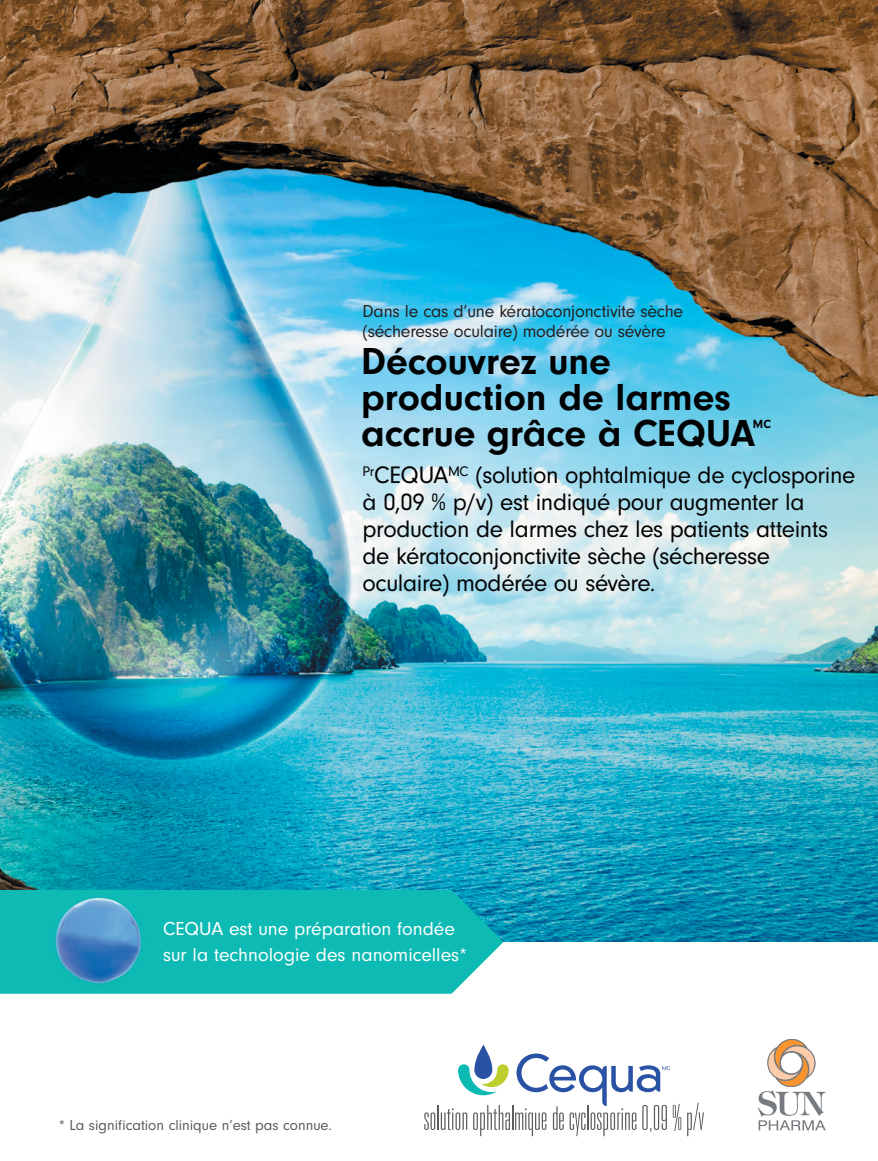
<style>
.page{position:relative;width:878px;height:1161px;background:#fff}
.page>*{position:absolute;margin:0;border:0;box-sizing:border-box;transform-origin:0 0}
.t1{font:700 39px/36px "Neuzeit Gro";color:#010203}
.t2{font:24.75px/27px "Neuzeit Gro";letter-spacing:-.015em;color:#020304}
.t3{font:19.5px/25.5px "Neuzeit Gro";color:#fff}
.t4{font:18px/19.5px "Neuzeit Gro";letter-spacing:-.01em;color:#231f20}
.t5{font:15px "Neuzeit Gro";color:#595a5c}
.t6{font:700 12.3px "Neuzeit Gro";color:#010203}
</style>
<div class="page">
<img style="left:0;top:0;width:878px;height:942px">
<svg style="left:0;top:890px;width:503px;height:104px;background:#15bbb6"></svg>
<img style="left:49px;top:893px;width:99px;height:98px">
<svg style="left:758px;top:1039px;width:67px;height:91px"></svg>
<svg style="left:687px;top:1103px;width:17px;height:33px"></svg>
<svg style="left:474px;top:1045px;width:18px;height:34px"></svg>
<svg style="left:424px;top:1054px;width:257px;height:82px"></svg>
<p class="t4" style="left:362px;top:302px;width:322px">Dans le cas d’une kératoconjonctivite sèche (sécheresse oculaire) modérée ou sévère</p>
<p class="t1" style="left:361px;top:344px;width:396px">Découvrez une production de larmes accrue grâce à CEQUA</p>
<p class="t6" style="left:753px;top:417px;width:20px">MC</p>
<p class="t2" style="left:362px;top:462px;width:494px"><sup>Pr</sup>CEQUA<sup>MC</sup> (solution ophtalmique de cyclosporine à 0,09 % p/v) est indiqué pour augmenter la production de larmes chez les patients atteints de kératoconjonctivite sèche (sécheresse oculaire) modérée ou sévère.</p>
<p class="t3" style="left:163px;top:916px;width:306px">CEQUA est une préparation fondée sur la technologie des nanomicelles*</p>
<p class="t5" style="left:59px;top:1117px;width:275px">* La signification clinique n’est pas connue.</p>
</div>
